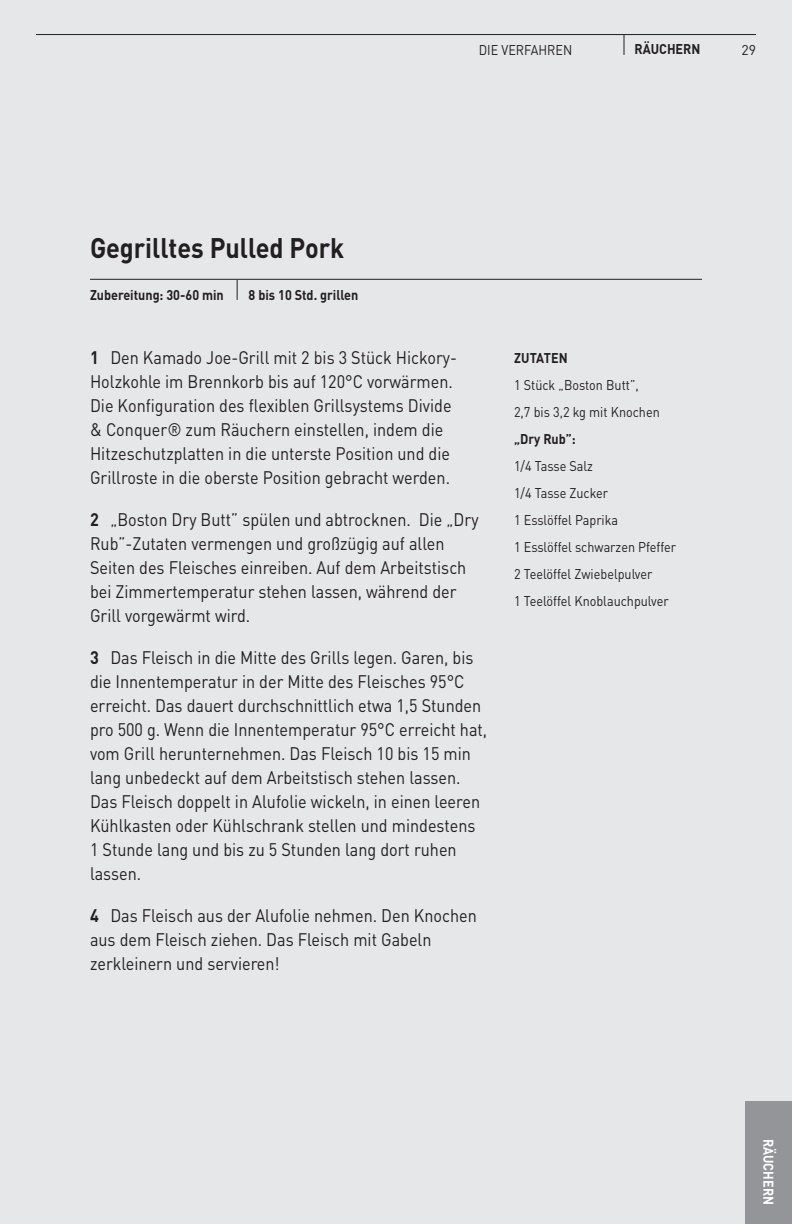
<style>
.page{position:relative;width:792px;height:1224px;background:#e6e7e9}
.page>*{position:absolute;margin:0;border:0;box-sizing:border-box;transform-origin:0 0}
.t1{font:700 28px "DIN Pro";color:#231f20;scale:.9 1}
.t2{font:18px/24px "DIN Pro";color:#231f20;scale:.9 1}
.t3{font:14px "DIN Pro";color:#231f20;scale:.9 1}
.t4{font:700 14px "DIN Pro";color:#231f20;scale:.9 1}
.t5{font:700 14px "DIN Pro";color:#fff;scale:.9 1}
.t6{font:14px "DIN Pro";color:#231f20}
.s1{font-weight:700}
</style>
<div class="page">
<hr style="left:36px;top:34px;width:720px;height:1px;background:#231f20">
<svg style="left:624px;top:35px;width:1px;height:20px"></svg>
<div style="left:746px;top:1102px;width:46px;height:122px;background:#939598"></div>
<hr style="left:90px;top:279px;width:612px;height:1px;background:#231f20">
<svg style="left:237px;top:280px;width:1px;height:20px"></svg>
<p class="t3" style="left:479px;top:40px;width:105px">DIE VERFAHREN</p>
<p class="t4" style="left:634px;top:40px;width:75px">RÄUCHERN</p>
<p class="t6" style="left:741px;top:40px;width:16px">29</p>
<p class="t1" style="left:90px;top:228px;width:284px">Gegrilltes Pulled Pork</p>
<p class="t4" style="left:90px;top:285px;width:150px">Zubereitung: 30-60 min</p>
<p class="t4" style="left:249px;top:286px;width:123px">8 bis 10 Std. grillen</p>
<p class="t2" style="left:90px;top:345px;width:409px"><span class="s1">1</span> Den Kamado Joe-Grill mit 2 bis 3 Stück Hickory-Holzkohle im Brennkorb bis auf 120°C vorwärmen.<br>Die Konfiguration des flexiblen Grillsystems Divide &amp; Conquer® zum Räuchern einstellen, indem die Hitzeschutzplatten in die unterste Position und die Grillroste in die oberste Position gebracht werden.</p>
<p class="t2" style="left:90px;top:507px;width:433px"><span class="s1">2</span> „Boston Dry Butt” spülen und abtrocknen. Die „Dry Rub”-Zutaten vermengen und großzügig auf allen Seiten des Fleisches einreiben. Auf dem Arbeitstisch bei Zimmertemperatur stehen lassen, während der Grill vorgewärmt wird.</p>
<p class="t2" style="left:90px;top:645px;width:443px"><span class="s1">3</span> Das Fleisch in die Mitte des Grills legen. Garen, bis die Innentemperatur in der Mitte des Fleisches 95°C erreicht. Das dauert durchschnittlich etwa 1,5 Stunden pro 500 g. Wenn die Innentemperatur 95°C erreicht hat, vom Grill herunternehmen. Das Fleisch 10 bis 15 min lang unbedeckt auf dem Arbeitstisch stehen lassen.<br>Das Fleisch doppelt in Alufolie wickeln, in einen leeren Kühlkasten oder Kühlschrank stellen und mindestens 1 Stunde lang und bis zu 5 Stunden lang dort ruhen lassen.</p>
<p class="t2" style="left:90px;top:903px;width:431px"><span class="s1">4</span> Das Fleisch aus der Alufolie nehmen. Den Knochen aus dem Fleisch ziehen. Das Fleisch mit Gabeln zerkleinern und servieren!</p>
<p class="t4" style="left:514px;top:348px;width:61px">ZUTATEN</p>
<p class="t3" style="left:514px;top:375px;width:140px">1 Stück „Boston Butt”,</p>
<p class="t3" style="left:514px;top:402px;width:163px">2,7 bis 3,2 kg mit Knochen</p>
<p class="t4" style="left:514px;top:429px;width:70px">„Dry Rub”:</p>
<p class="t3" style="left:514px;top:456px;width:89px">1/4 Tasse Salz</p>
<p class="t3" style="left:514px;top:483px;width:106px">1/4 Tasse Zucker</p>
<p class="t3" style="left:514px;top:510px;width:117px">1 Esslöffel Paprika</p>
<p class="t3" style="left:514px;top:537px;width:182px">1 Esslöffel schwarzen Pfeffer</p>
<p class="t3" style="left:514px;top:564px;width:155px">2 Teelöffel Zwiebelpulver</p>
<p class="t3" style="left:514px;top:591px;width:173px">1 Teelöffel Knoblauchpulver</p>
<p class="t5" style="left:778px;top:1139px;width:75px;rotate:90deg">RÄUCHERN</p>
</div>
